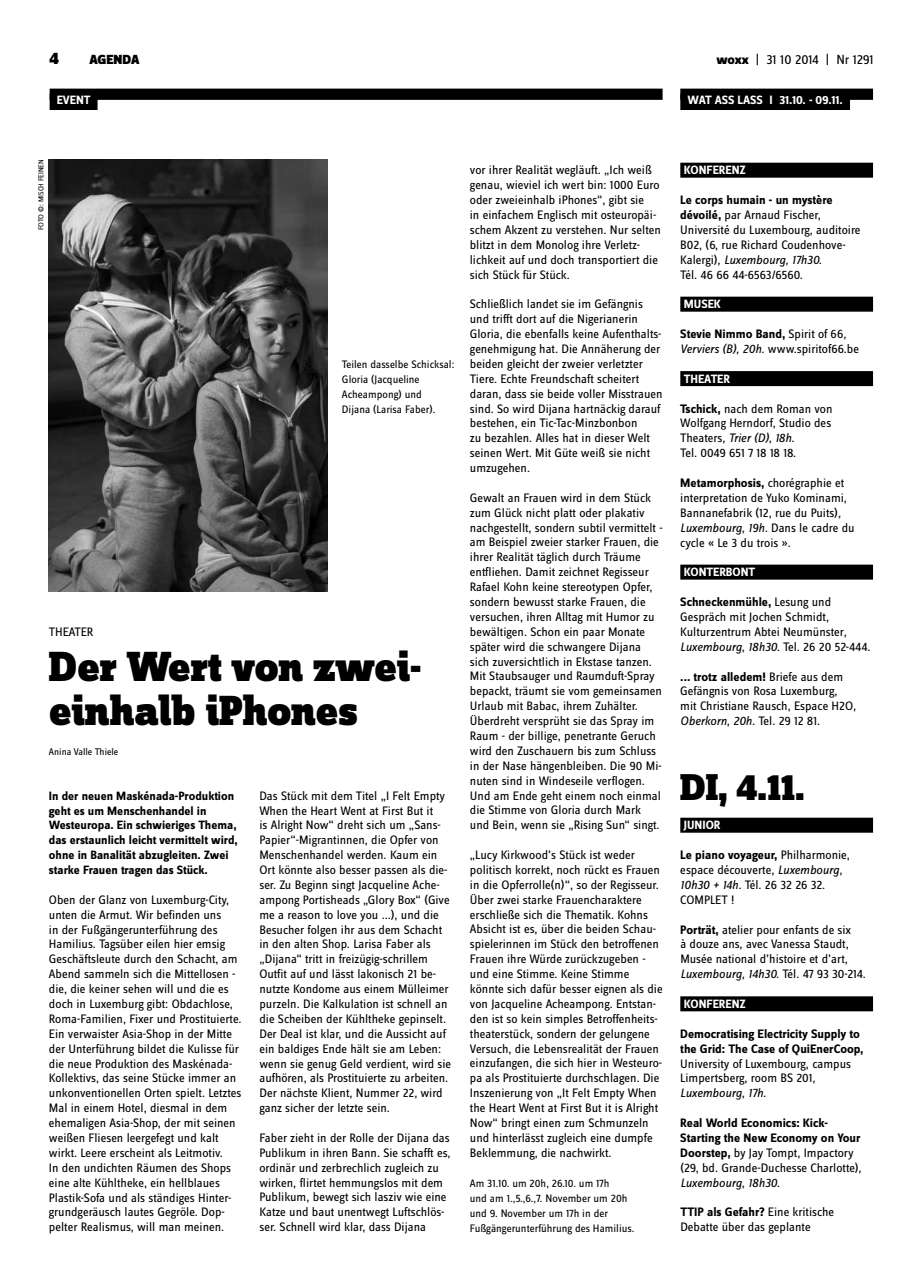
<style>
.page{position:relative;width:922px;height:1276px;background:#fff}
.page>*{position:absolute;margin:0;border:0;box-sizing:border-box;transform-origin:0 0}
.t1{font:900 43.75px/44.6px "Zine Slab Dis";letter-spacing:-.01em;color:#000}
.t2{font:900 38.75px "Zine Slab Dis";color:#000}
.t3{font:900 17.5px "Zine Sans Dis";color:#000}
.t4{font:13.75px "Zine Sans Dis";letter-spacing:-.01em;color:#000}
.t5{font:900 13.75px "Zine Sans Dis";color:#000}
.t6{font:12.75px/14.9px "Zine Sans Dis";color:#000}
.t7{font:700 12.75px/14.9px "Zine Sans Dis";color:#000}
.t8{font:700 12.5px/14.9px "Zine Sans Dis";color:#000}
.t9{font:700 12.5px "Zine Sans Dis";color:#fff}
.t10{font:11.25px/15px "Zine Sans Dis";color:#000}
.t11{font:10px "Zine Sans Dis";color:#000}
.t12{font:7.5px "Zine Sans Dis";color:#000}
.s1{font-weight:800}
.s2{font-weight:700}
.s3{font-style:italic}
.s4{font-weight:400}
.s5{font-weight:400;font-style:italic}
</style>
<div class="page">
<div style="left:680px;top:89px;width:192px;height:11px;background:#000"></div>
<div style="left:680px;top:94px;width:169px;height:16px;background:#000"></div>
<div style="left:50px;top:89px;width:612px;height:11px;background:#000"></div>
<div style="left:50px;top:94px;width:47px;height:16px;background:#000"></div>
<div style="left:680px;top:163px;width:192px;height:15px;background:#000"></div>
<div style="left:680px;top:297px;width:192px;height:15px;background:#000"></div>
<div style="left:680px;top:371px;width:192px;height:15px;background:#000"></div>
<div style="left:680px;top:564px;width:192px;height:15px;background:#000"></div>
<div style="left:680px;top:817px;width:192px;height:15px;background:#000"></div>
<div style="left:680px;top:996px;width:192px;height:15px;background:#000"></div>
<img style="left:49px;top:159px;width:278px;height:432px">
<h3 class="t3" style="left:50px;top:49px;width:11px">4</h3>
<p class="t5" style="left:89px;top:53px;width:52px">AGENDA</p>
<p class="t4" style="left:716px;top:53px;width:159px"><span class="s1">woxx</span> | 31 10 2014 | Nr 1291</p>
<p class="t9" style="left:687px;top:93px;width:69px">WAT ASS LASSI</p>
<p class="t9" style="left:779px;top:93px;width:65px">31.10. - 09.11.</p>
<p class="t9" style="left:57px;top:93px;width:35px">EVENT</p>
<p class="t12" style="left:37px;top:230px;width:71px;rotate:-90deg">Foto ©: Misch Feinen</p>
<p class="t10" style="left:342px;top:358px;width:114px">Teilen dasselbe Schicksal:<br>Gloria (Jacqueline<br>Acheampong) und<br>Dijana (Larisa Faber).</p>
<p class="t6" style="left:49px;top:625px;width:46px">THEATER</p>
<h1 class="t1" style="left:49px;top:646px;width:374px">Der Wert von zwei&shy;einhalb iPhones</h1>
<p class="t11" style="left:49px;top:746px;width:71px">Anina Valle Thiele</p>
<p class="t8" style="left:49px;top:789px;width:190px">In der neuen Maskénada-Produktion geht es um Menschenhandel in Westeuropa. Ein schwieriges Thema, das erstaunlich leicht vermittelt wird, ohne in Banalität abzugleiten. Zwei starke Frauen tragen das Stück.</p>
<p class="t6" style="left:49px;top:893px;width:194px">Oben der Glanz von Luxemburg-City, unten die Armut. Wir befinden uns<br>in der Fußgängerunterführung des Hamilius. Tagsüber eilen hier emsig Geschäftsleute durch den Schacht, am Abend sammeln sich die Mittellosen - die, die keiner sehen will und die es doch in Luxemburg gibt: Obdachlose, Roma-Familien, Fixer und Prostituierte.<br>Ein verwaister Asia-Shop in der Mitte der Unterführung bildet die Kulisse für die neue Produktion des Maskénada-Kollektivs, das seine Stücke immer an unkonventionellen Orten spielt. Letztes Mal in einem Hotel, diesmal in dem ehemaligen Asia-Shop, der mit seinen weißen Fliesen leergefegt und kalt wirkt. Leere erscheint als Leitmotiv.<br>In den undichten Räumen des Shops eine alte Kühltheke, ein hellblaues Plastik-Sofa und als ständiges Hinter&shy;grundgeräusch lautes Gegröle. Dop&shy;pelter Realismus, will man meinen.</p>
<p class="t6" style="left:259px;top:788px;width:193px">Das Stück mit dem Titel „I Felt Empty When the Heart Went at First But it<br>is Alright Now“ dreht sich um „Sans-Papier“-Migrantinnen, die Opfer von Menschenhandel werden. Kaum ein Ort könnte also besser passen als die&shy;ser. Zu Beginn singt Jacqueline Ache&shy;ampong Portisheads „Glory Box“ (Give me a reason to love you ...), und die Besucher folgen ihr aus dem Schacht in den alten Shop. Larisa Faber als „Dijana“ tritt in freizügig-schrillem Outfit auf und lässt lakonisch 21 be&shy;nutzte Kondome aus einem Mülleimer purzeln. Die Kalkulation ist schnell an die Scheiben der Kühltheke gepinselt.<br>Der Deal ist klar, und die Aussicht auf ein baldiges Ende hält sie am Leben: wenn sie genug Geld verdient, wird sie aufhören, als Prostituierte zu arbeiten.<br>Der nächste Klient, Nummer 22, wird ganz sicher der letzte sein.</p>
<p class="t6" style="left:259px;top:1131px;width:193px">Faber zieht in der Rolle der Dijana das Publikum in ihren Bann. Sie schafft es, ordinär und zerbrechlich zugleich zu wirken, flirtet hemmungslos mit dem Publikum, bewegt sich lasziv wie eine Katze und baut unentwegt Luftschlös&shy;ser. Schnell wird klar, dass Dijana</p>
<p class="t6" style="left:469px;top:163px;width:192px">vor ihrer Realität wegläuft. „Ich weiß genau, wieviel ich wert bin: 1000 Euro oder zweieinhalb iPhones“, gibt sie<br>in einfachem Englisch mit osteuropäi&shy;schem Akzent zu verstehen. Nur selten blitzt in dem Monolog ihre Verletz&shy;lichkeit auf und doch transportiert die sich Stück für Stück.</p>
<p class="t6" style="left:469px;top:297px;width:194px">Schließlich landet sie im Gefängnis und trifft dort auf die Nigerianerin Gloria, die ebenfalls keine Aufenthalts&shy;genehmigung hat. Die Annäherung der beiden gleicht der zweier verletzter Tiere. Echte Freundschaft scheitert daran, dass sie beide voller Misstrauen sind. So wird Dijana hartnäckig darauf bestehen, ein Tic-Tac-Minzbonbon<br>zu bezahlen. Alles hat in dieser Welt seinen Wert. Mit Güte weiß sie nicht umzugehen.</p>
<p class="t6" style="left:470px;top:491px;width:194px">Gewalt an Frauen wird in dem Stück zum Glück nicht platt oder plakativ nachgestellt, sondern subtil vermittelt - am Beispiel zweier starker Frauen, die ihrer Realität täglich durch Träume entfliehen. Damit zeichnet Regisseur Rafael Kohn keine stereotypen Opfer, sondern bewusst starke Frauen, die versuchen, ihren Alltag mit Humor zu bewältigen. Schon ein paar Monate später wird die schwangere Dijana sich zuversichtlich in Ekstase tanzen.<br>Mit Staubsauger und Raumduft-Spray bepackt, träumt sie vom gemeinsamen Urlaub mit Babac, ihrem Zuhälter.<br>Überdreht versprüht sie das Spray im Raum - der billige, penetrante Geruch wird den Zuschauern bis zum Schluss in der Nase hängenbleiben. Die 90 Mi&shy;nuten sind in Windeseile verflogen.<br>Und am Ende geht einem noch einmal die Stimme von Gloria durch Mark und Bein, wenn sie „Rising Sun“ singt.</p>
<p class="t6" style="left:470px;top:848px;width:194px">„Lucy Kirkwood’s Stück ist weder politisch korrekt, noch rückt es Frauen in die Opferrolle(n)“, so der Regisseur.<br>Über zwei starke Frauencharaktere erschließe sich die Thematik. Kohns Absicht ist es, über die beiden Schau&shy;spielerinnen im Stück den betroffenen Frauen ihre Würde zurückzugeben - und eine Stimme. Keine Stimme könnte sich dafür besser eignen als die von Jacqueline Acheampong. Entstan&shy;den ist so kein simples Betroffenheits&shy;theaterstück, sondern der gelungene Versuch, die Lebensrealität der Frauen einzufangen, die sich hier in Westeuro&shy;pa als Prostituierte durchschlagen. Die Inszenierung von „It Felt Empty When the Heart Went at First But it is Alright Now“ bringt einen zum Schmunzeln und hinterlässt zugleich eine dumpfe Beklemmung, die nachwirkt.</p>
<p class="t10" style="left:469px;top:1176px;width:166px">Am 31.10. um 20h, 26.10. um 17h<br>und am 1.,5.,6.,7. November um 20h und 9. November um 17h in der<br>Fußgängerunterführung des Hamilius.</p>
<p class="t9" style="left:683px;top:164px;width:64px">konferenz</p>
<p class="t6" style="left:680px;top:193px;width:182px"><span class="s2">Le corps humain - un mystère dévoilé,</span> par Arnaud Fischer,<br>Université du Luxembourg, auditoire<br>B02, (6, rue Richard Coudenhove-<br>Kalergi)<span class="s3">, Luxembourg, 17h30.<br></span>Tél. 46 66 44-6563/6560.</p>
<p class="t9" style="left:683px;top:298px;width:39px">musek</p>
<p class="t6" style="left:680px;top:327px;width:180px"><span class="s2">Stevie Nimmo Band,</span> Spirit of 66<span class="s3">,<br>Verviers (B), 20h.</span> www.spiritof66.be</p>
<p class="t9" style="left:683px;top:372px;width:46px">th eater</p>
<p class="t6" style="left:680px;top:402px;width:154px"><span class="s2">Tschick,</span> nach dem Roman von<br>Wolfgang Herndorf, Studio des<br>Theaters<span class="s3">, Trier (D), 18h.<br></span>Tel. 0049 651 7 18 18 18.</p>
<p class="t6" style="left:680px;top:476px;width:176px"><span class="s2">Metamorphosis,</span> chorégraphie et interpretation de Yuko Kominami,<br>Bannanefabrik (12, rue du Puits)<span class="s3">,<br>Luxembourg, 19h.</span> Dans le cadre du cycle « Le 3 du trois ».</p>
<p class="t9" style="left:683px;top:565px;width:70px">konterbont</p>
<p class="t6" style="left:680px;top:595px;width:192px"><span class="s2">Schneckenmühle,</span> Lesung und<br>Gespräch mit Jochen Schmidt,<br>Kulturzentrum Abtei Neumünster<span class="s3">,<br>Luxembourg, 18h30.</span> Tel. 26 20 52-444.</p>
<p class="t6" style="left:680px;top:669px;width:177px"><span class="s2">... trotz alledem!</span> Briefe aus dem<br>Gefängnis von Rosa Luxemburg, mit Christiane Rausch, Espace H2O<span class="s3">,<br>Oberkorn, 20h.</span> Tel. 29 12 81.</p>
<h2 class="t2" style="left:680px;top:766px;width:126px">Di, 4.11.</h2>
<p class="t9" style="left:683px;top:818px;width:36px">junior</p>
<p class="t6" style="left:680px;top:848px;width:171px"><span class="s2">Le piano voyageur,</span> Philharmonie, espace découverte<span class="s3">, Luxembourg,<br>10h30 + 14h.</span> Tél. 26 32 26 32.<br>COMPLET !</p>
<p class="t6" style="left:680px;top:922px;width:187px"><span class="s2">Porträt,</span> atelier pour enfants de six<br>à douze ans, avec Vanessa Staudt, Musée national d’histoire et d’art<span class="s3">, Luxembourg, 14h30.</span> Tél. 47 93 30-214.</p>
<p class="t9" style="left:683px;top:997px;width:64px">konferenz</p>
<p class="t7" style="left:680px;top:1027px;width:185px">Democratising Electricity Supply to the Grid: The Case of QuiEnerCoop,</p>
<p class="t6" style="left:680px;top:1056px;width:172px">University of Luxembourg, campus<br>Limpertsberg, room BS 201<span class="s3">,<br>Luxembourg, 17h.</span></p>
<p class="t7" style="left:680px;top:1116px;width:183px">Real World Economics: Kick-<br>Starting the New Economy on Your<br>Doorstep, <span class="s4">by Jay Tompt, Impactory (29, bd. Grande-Duchesse Charlotte)</span><span class="s5">,<br>Luxembourg, 18h30.</span></p>
<p class="t6" style="left:680px;top:1205px;width:155px"><span class="s2">TTIP als Gefahr?</span> Eine kritische<br>Debatte über das geplante</p>
</div>
